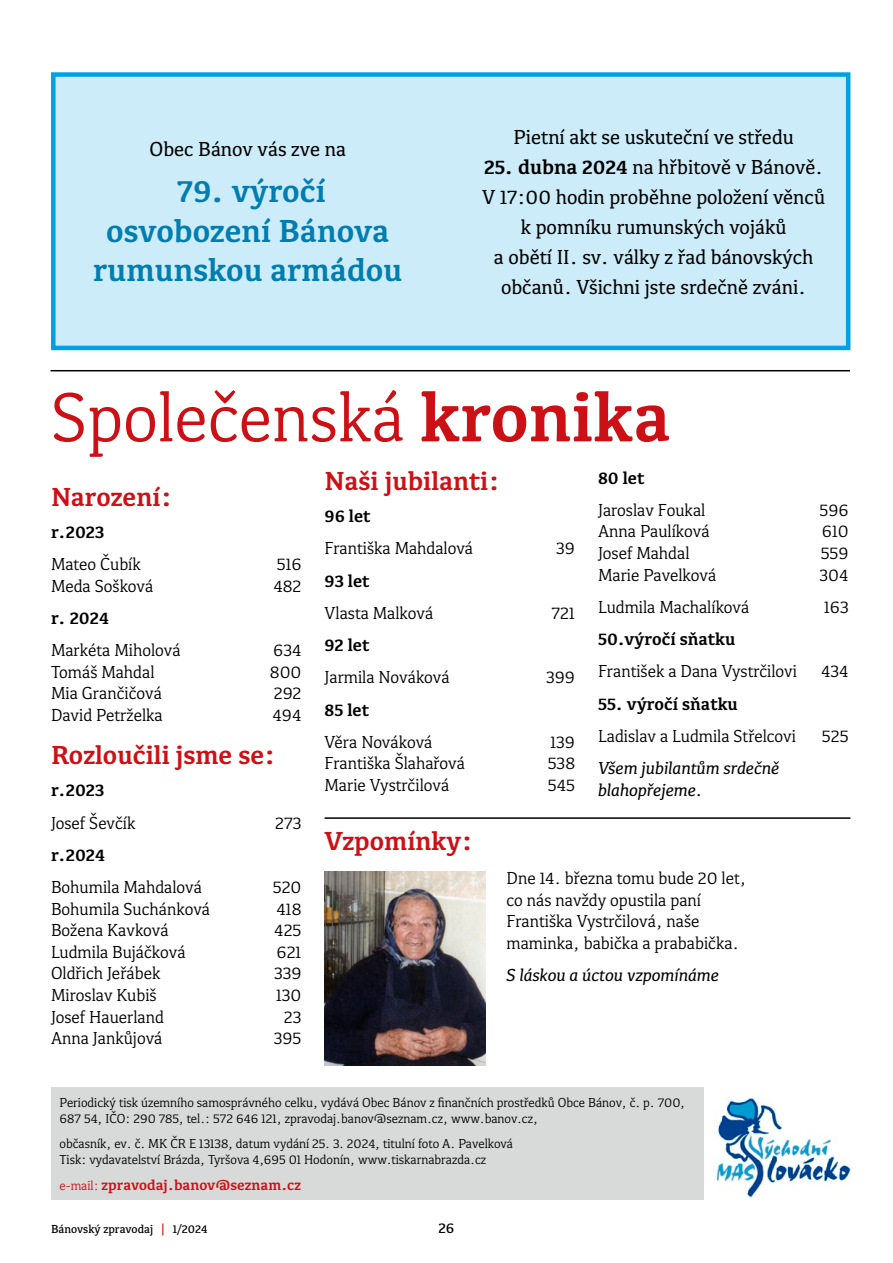
<style>
.page{position:relative;width:893px;height:1263px;background:#fff}
.page>*{position:absolute;margin:0;border:0;box-sizing:border-box;transform-origin:0 0}
.t1{font:72px "Kefa II Pro";color:#cc1116}
.t2{font:700 33px/39.6px "Kefa II Pro";color:#007db1;text-align:center}
.t3{font:700 27px "Kefa II Pro";color:#cc1116}
.t4{font:21px/30px "Kefa II Pro";color:#000;text-align:center}
.t5{font:18px/21.6px "Kefa II Pro";color:#000}
.t6{font:700 18px "Kefa II Pro";color:#000}
.t7{font:italic 18px/21.6px "Kefa II Pro";color:#000}
.t8{font:700 15px "Kefa II Pro";color:#cc1116}
.t9{font:500 15px "Kefa II Pro";color:#000}
.t10{font:13.5px/16.2px "Kefa II Pro";color:#000}
.t11{font:500 12px "Kefa II Pro";color:#000}
.s1{font-weight:700}
.s2{font-weight:400;font-size:13.5px}
.s3{font-weight:700;color:#cc1116}
</style>
<div class="page">
<div style="left:53px;top:75px;width:795px;height:273px;background:#cdecf9"></div>
<div style="left:51px;top:72px;width:799px;height:278px;border:4px solid #00a0e4"></div>
<div style="left:51px;top:1087px;width:652px;height:112px;background:#d8d9d9"></div>
<img style="left:716px;top:1097px;width:134px;height:100px">
<hr style="left:325px;top:817px;width:525px;height:2px;background:#000">
<img style="left:325px;top:872px;width:160px;height:194px">
<hr style="left:51px;top:370px;width:799px;height:1px;background:#000">
<p class="t4" style="left:150px;top:134px;width:198px">Obec Bánov vás zve na</p>
<p class="t2" style="left:93px;top:172px;width:311px">79. výročí osvobození Bánova rumunskou armádou</p>
<p class="t4" style="left:513px;top:122px;width:282px">Pietní akt se uskuteční ve středu</p>
<p class="t4" style="left:482px;top:152px;width:344px"><span class="s1">25. dubna 2024</span> na hřbitově v Bánově.<br>V 17:00 hodin proběhne položení věnců k pomníku rumunských vojáků<br>a obětí II. sv. války z řad bánovských občanů. Všichni jste srdečně zváni.</p>
<p class="t1" style="left:51px;top:375px;width:621px">Společenská <span class="s1">kronika</span></p>
<p class="t3" style="left:51px;top:481px;width:122px">Narození:</p>
<p class="t6" style="left:51px;top:521px;width:55px">r.2023</p>
<p class="t5" style="left:51px;top:553px;width:91px">Mateo Čubík</p>
<p class="t5" style="left:277px;top:553px;width:26px">516</p>
<p class="t5" style="left:51px;top:575px;width:104px">Meda Sošková</p>
<p class="t5" style="left:273px;top:575px;width:30px">482</p>
<p class="t6" style="left:51px;top:607px;width:59px">r. 2024</p>
<p class="t5" style="left:51px;top:639px;width:131px">Markéta Miholová</p>
<p class="t5" style="left:273px;top:639px;width:30px">634</p>
<p class="t5" style="left:51px;top:661px;width:105px">Tomáš Mahdal</p>
<p class="t5" style="left:270px;top:661px;width:33px">800</p>
<p class="t5" style="left:51px;top:683px;width:112px">Mia Grančičová</p>
<p class="t5" style="left:274px;top:683px;width:29px">292</p>
<p class="t5" style="left:51px;top:704px;width:113px">David Petrželka</p>
<p class="t5" style="left:272px;top:704px;width:31px">494</p>
<p class="t3" style="left:51px;top:739px;width:226px">Rozloučili jsme se:</p>
<p class="t6" style="left:51px;top:780px;width:55px">r.2023</p>
<p class="t5" style="left:51px;top:812px;width:86px">Josef Ševčík</p>
<p class="t5" style="left:275px;top:812px;width:28px">273</p>
<p class="t6" style="left:51px;top:844px;width:55px">r.2024</p>
<p class="t5" style="left:51px;top:876px;width:152px">Bohumila Mahdalová</p>
<p class="t5" style="left:273px;top:876px;width:30px">520</p>
<p class="t5" style="left:51px;top:898px;width:161px">Bohumila Suchánková</p>
<p class="t5" style="left:276px;top:898px;width:27px">418</p>
<p class="t5" style="left:51px;top:919px;width:119px">Božena Kavková</p>
<p class="t5" style="left:274px;top:919px;width:29px">425</p>
<p class="t5" style="left:51px;top:941px;width:136px">Ludmila Bujáčková</p>
<p class="t5" style="left:277px;top:941px;width:26px">621</p>
<p class="t5" style="left:51px;top:963px;width:111px">Oldřich Jeřábek</p>
<p class="t5" style="left:274px;top:963px;width:29px">339</p>
<p class="t5" style="left:51px;top:984px;width:107px">Miroslav Kubiš</p>
<p class="t5" style="left:276px;top:984px;width:27px">130</p>
<p class="t5" style="left:51px;top:1006px;width:115px">Josef Hauerland</p>
<p class="t5" style="left:284px;top:1006px;width:19px">23</p>
<p class="t5" style="left:51px;top:1027px;width:113px">Anna Jankůjová</p>
<p class="t5" style="left:274px;top:1027px;width:29px">395</p>
<p class="t3" style="left:325px;top:465px;width:177px">Naši jubilanti:</p>
<p class="t6" style="left:325px;top:506px;width:47px">96 let</p>
<p class="t5" style="left:325px;top:538px;width:150px">Františka Mahdalová</p>
<p class="t5" style="left:556px;top:538px;width:20px">39</p>
<p class="t6" style="left:325px;top:570px;width:46px">93 let</p>
<p class="t5" style="left:325px;top:602px;width:110px">Vlasta Malková</p>
<p class="t5" style="left:551px;top:602px;width:25px">721</p>
<p class="t6" style="left:325px;top:634px;width:46px">92 let</p>
<p class="t5" style="left:325px;top:666px;width:127px">Jarmila Nováková</p>
<p class="t5" style="left:546px;top:666px;width:30px">399</p>
<p class="t6" style="left:325px;top:699px;width:46px">85 let</p>
<p class="t5" style="left:325px;top:731px;width:109px">Věra Nováková</p>
<p class="t5" style="left:550px;top:731px;width:26px">139</p>
<p class="t5" style="left:325px;top:753px;width:142px">Františka Šlahařová</p>
<p class="t5" style="left:548px;top:753px;width:29px">538</p>
<p class="t5" style="left:325px;top:774px;width:126px">Marie Vystrčilová</p>
<p class="t5" style="left:548px;top:774px;width:29px">545</p>
<p class="t6" style="left:598px;top:467px;width:48px">80 let</p>
<p class="t5" style="left:598px;top:499px;width:109px">Jaroslav Foukal</p>
<p class="t5" style="left:819px;top:499px;width:31px">596</p>
<p class="t5" style="left:598px;top:521px;width:113px">Anna Paulíková</p>
<p class="t5" style="left:822px;top:521px;width:28px">610</p>
<p class="t5" style="left:598px;top:542px;width:93px">Josef Mahdal</p>
<p class="t5" style="left:821px;top:542px;width:29px">559</p>
<p class="t5" style="left:598px;top:564px;width:120px">Marie Pavelková</p>
<p class="t5" style="left:820px;top:564px;width:31px">304</p>
<p class="t5" style="left:598px;top:596px;width:153px">Ludmila Machalíková</p>
<p class="t5" style="left:824px;top:596px;width:26px">163</p>
<p class="t6" style="left:598px;top:629px;width:139px">50.výročí sňatku</p>
<p class="t5" style="left:598px;top:661px;width:200px">František a Dana Vystrčilovi</p>
<p class="t5" style="left:821px;top:661px;width:29px">434</p>
<p class="t6" style="left:598px;top:693px;width:141px">55. výročí sňatku</p>
<p class="t5" style="left:598px;top:725px;width:199px">Ladislav a Ludmila Střelcovi</p>
<p class="t5" style="left:822px;top:725px;width:28px">525</p>
<p class="t7" style="left:598px;top:757px;width:183px">Všem jubilantům srdečně blahopřejeme.</p>
<p class="t3" style="left:325px;top:825px;width:150px">Vzpomínky:</p>
<p class="t5" style="left:507px;top:867px;width:241px">Dne 14. března tomu bude 20 let, co nás navždy opustila paní<br>Františka Vystrčilová, naše maminka, babička a prababička.</p>
<p class="t7" style="left:507px;top:964px;width:214px">S láskou a úctou vzpomínáme</p>
<p class="t10" style="left:60px;top:1094px;width:627px">Periodický tisk územního samosprávného celku, vydává Obec Bánov z finančních prostředků Obce Bánov, č. p. 700,<br>687 54, IČO: 290 785, tel.: 572 646 121, zpravodaj.banov@seznam.cz, www.banov.cz,</p>
<p class="t10" style="left:60px;top:1135px;width:455px">občasník, ev. č. MK ČR E 13138, datum vydání 25. 3. 2024, titulní foto A. Pavelková<br>Tisk: vydavatelství Brázda, Tyršova 4,695 01 Hodonín, www.tiskarnabrazda.cz</p>
<p class="t8" style="left:60px;top:1176px;width:243px"><span class="s2">e-mail:</span> zpravodaj.banov@seznam.cz</p>
<p class="t11" style="left:51px;top:1222px;width:158px">Bánovský zpravodaj <span class="s3">|</span> 1/2024</p>
<p class="t9" style="left:439px;top:1219px;width:17px">26</p>
</div>
